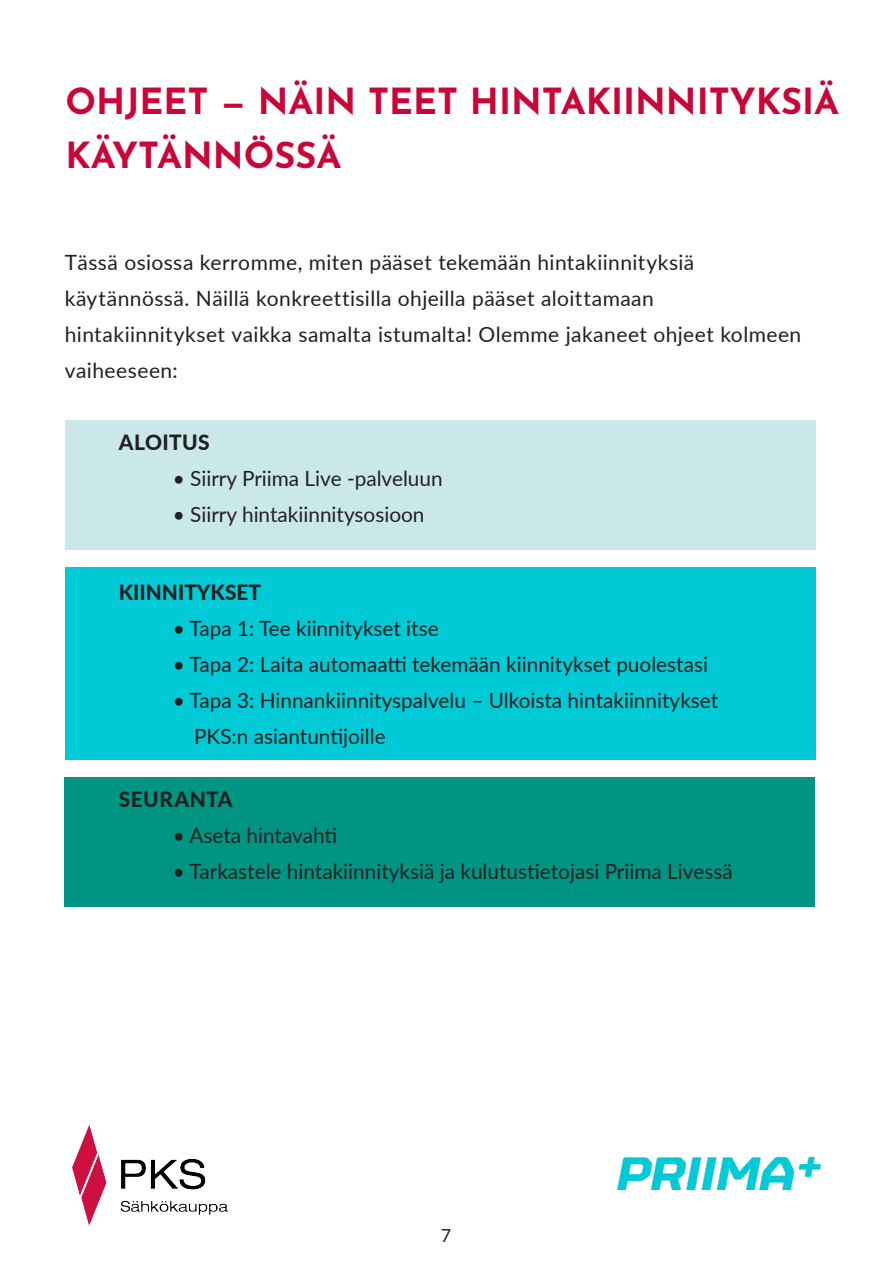
<style>
.page{position:relative;width:893px;height:1263px;background:#fff}
.page>*{position:absolute;margin:0;border:0;box-sizing:border-box;transform-origin:0 0}
.Otsikko_2{font:700 36px/54px "Josefin Sans";color:#c90638}
.Body_Text{font:21px/36px "Lato";color:#231f20}
.Body_Text-2{font:21px/36px "Lato";letter-spacing:.02em;color:#231f20}
.Body_Text-3{font:800 21px "Lato";color:#231f20}
.Body_Text-4{font:800 21px "Lato";letter-spacing:.025em;color:#231f20}
.Body_Text-5{font:800 21px "Lato";letter-spacing:.02em;color:#231f20}
.t1{font:18px "Lato";color:#231f20}
.s1{color:#00cad5}
</style>
<div class="page">
<img style="left:617px;top:1156px;width:204px;height:33px">
<img style="left:73px;top:1124px;width:154px;height:101px">
<div style="left:64px;top:777px;width:750px;height:129px;background:#009483"></div>
<div style="left:65px;top:567px;width:750px;height:192px;background:#00cad5"></div>
<div style="left:65px;top:420px;width:750px;height:129px;background:#cae8ea"></div>
<p class="Otsikko_2" style="left:65px;top:69px;width:775px">OHJEET — NÄIN TEET HINTAKIINNITYKSIÄ<br>KÄYTÄNNÖSSÄ</p>
<p class="Body_Text-2" style="left:65px;top:243px;width:738px">Tässä osiossa kerromme, miten pääset tekemään hintakiinnityksiä käytännössä. Näillä konkreettisilla ohjeilla pääset aloittamaan hintakiinnitykset vaikka samalta istumalta! Olemme jakaneet ohjeet kolmeen vaiheeseen:</p>
<p class="Body_Text-5" style="left:119px;top:427px;width:93px">ALOITUS</p>
<p class="Body_Text" style="left:173px;top:459px;width:271px">• Siirry Priima Live -palveluun</p>
<p class="Body_Text" style="left:173px;top:495px;width:253px">• Siirry hintakiinnitysosioon</p>
<p class="Body_Text-3" style="left:119px;top:577px;width:144px">KIINNITYKSET</p>
<p class="Body_Text" style="left:119px;top:609px;width:321px"><span class="s1">•</span> • Tapa 1: Tee kiinnitykset itse</p>
<p class="Body_Text" style="left:119px;top:645px;width:591px"><span class="s1">•</span> • Tapa 2: Laita automaatti tekemään kiinnitykset puolestasi</p>
<p class="Body_Text" style="left:194px;top:681px;width:526px;text-indent:-21px">• Tapa 3: Hinnankiinnityspalvelu – Ulkoista hintakiinnitykset<br>PKS:n asiantuntijoille</p>
<p class="Body_Text-4" style="left:119px;top:784px;width:115px">SEURANTA</p>
<p class="Body_Text" style="left:173px;top:816px;width:166px">• Aseta hintavahti</p>
<p class="Body_Text" style="left:173px;top:852px;width:561px">• Tarkastele hintakiinnityksiä ja kulutustietojasi Priima Livessä</p>
<p class="t1" style="left:441px;top:1223px;width:12px">7</p>
</div>
